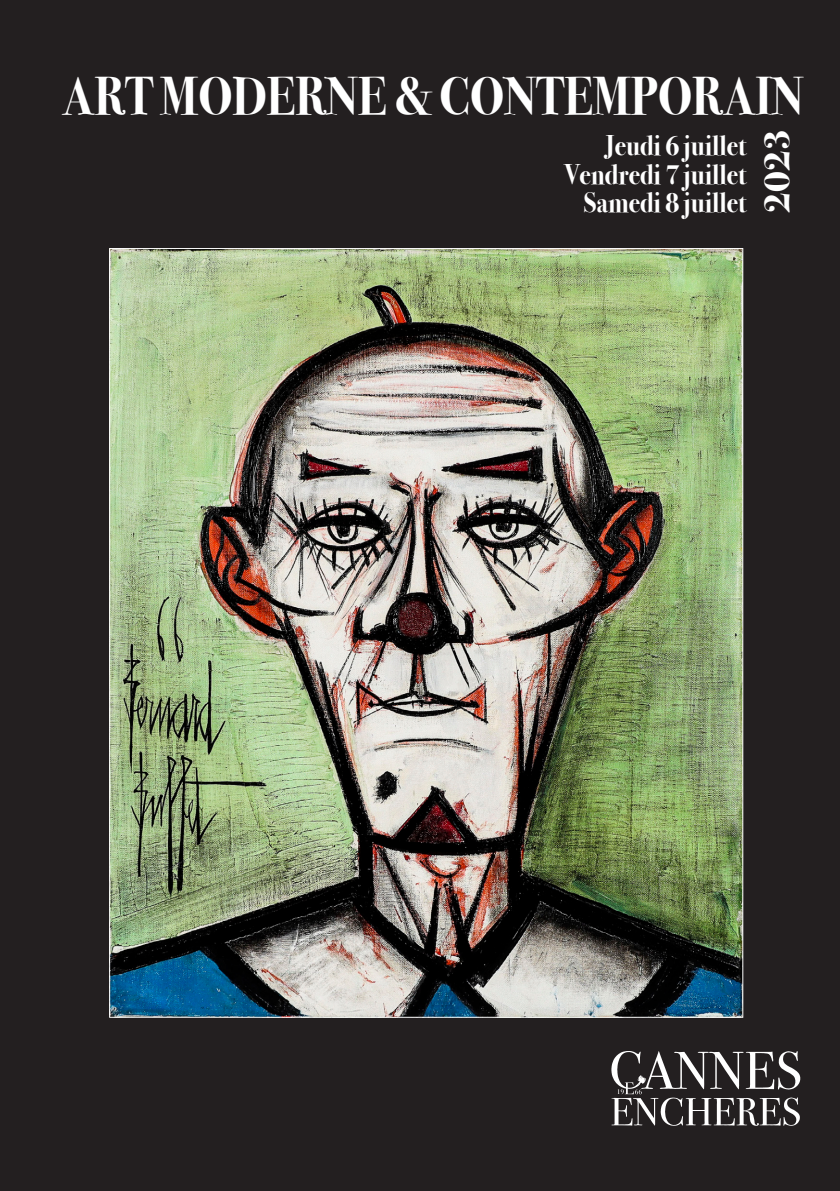
<style>
.page{position:relative;width:840px;height:1191px;background:#fff}
.page>*{position:absolute;margin:0;border:0;box-sizing:border-box;transform-origin:0 0}
.t1{font:700 53px "Bodoni Svty Two ITCTT";color:#fff;scale:.91 1}
.t2{font:700 37px "Bodoni Svty Two ITCTT";color:#fff}
.t3{font:700 28.4px "Bodoni Svty Two ITCTT";color:#fff;scale:.91 1}
</style>
<div class="page">
<div style="left:0;top:0;width:839px;height:1191px;background:#231f20"></div>
<img style="left:111px;top:250px;width:629px;height:765px">
<svg style="left:611px;top:1051px;width:190px;height:75px"></svg>
<img style="left:611px;top:1051px;width:35px;height:43px">
<p class="t1" style="left:62px;top:52px;width:816px">ART MODERNE &amp; CONTEMPORAIN</p>
<p class="t3" style="left:603px;top:122px;width:158px">Jeudi 6 juillet</p>
<p class="t3" style="left:564px;top:151px;width:201px">Vendredi 7 juillet</p>
<p class="t3" style="left:583px;top:179px;width:180px">Samedi 8 juillet</p>
<p class="t2" style="left:745px;top:212px;width:85px;rotate:-90deg">2023</p>
</div>
